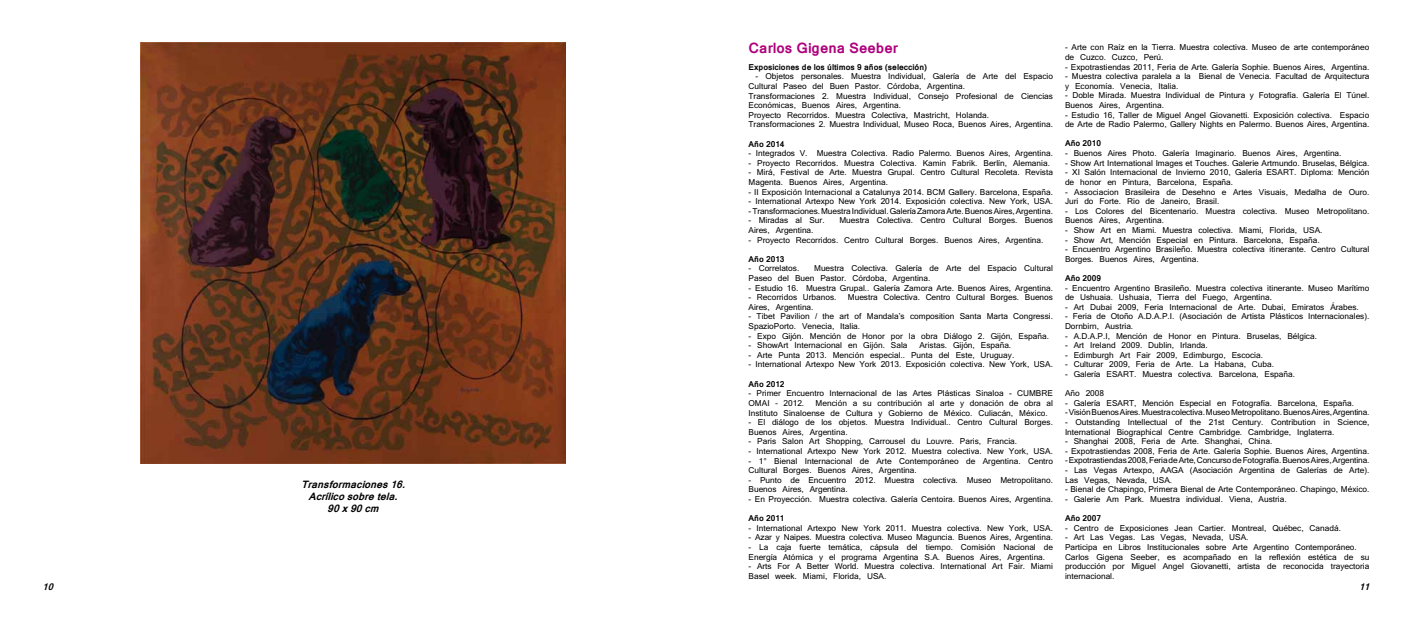
<style>
.page{position:relative;width:1412px;height:624px;background:#fff}
.page>*{position:absolute;margin:0;border:0;box-sizing:border-box;transform-origin:0 0}
.t1{font:700 14px "Kartika";color:#af007c}
.t2{font:italic 700 10px/12px "Kartika";color:#000;text-align:center}
.t3{font:italic 700 9px "Kartika";color:#000}
.t4{font:8px/9.6px "Kartika";color:#000}
.t5{font:700 8px "Kartika";color:#000}
</style>
<div class="page">
<img style="left:141px;top:43px;width:424px;height:420px">
<p class="t2" style="left:301px;top:479px;width:109px">Transformaciones16.<br>Acrílicosobretela.<br>90x90cm</p>
<h1 class="t1" style="left:748px;top:40px;width:151px">Carlos Gigena Seeber</h1>
<p class="t5" style="left:748px;top:62px;width:180px">Exposiciones de los últimos 9 años (selección)</p>
<p class="t4" style="left:748px;top:72px;width:306px;text-indent:7px">- Objetos personales. Muestra Individual, Galería de Arte del Espacio Cultural Paseo del Buen Pastor. Córdoba, Argentina.<br>Transformaciones 2. Muestra Individual, Consejo Profesional de Ciencias Económicas, Buenos Aires, Argentina.<br>Proyecto Recorridos. Muestra Colectiva, Mastricht, Holanda.<br>Transformaciones 2. Muestra Individual, Museo Roca, Buenos Aires, Argentina.</p>
<p class="t5" style="left:748px;top:139px;width:38px">Año 2014</p>
<p class="t4" style="left:748px;top:149px;width:306px">- Integrados V. Muestra Colectiva. Radio Palermo. Buenos Aires, Argentina.</p>
<p class="t4" style="left:748px;top:159px;width:303px">- Proyecto Recorridos. Muestra Colectiva. Kamin Fabrik. Berlín, Alemania.</p>
<p class="t4" style="left:748px;top:168px;width:306px">- Mirá, Festival de Arte. Muestra Grupal. Centro Cultural Recoleta. Revista<br>Magenta. Buenos Aires, Argentina.</p>
<p class="t4" style="left:748px;top:188px;width:306px">- II Exposición Internacional a Catalunya 2014. BCM Gallery. Barcelona, España.</p>
<p class="t4" style="left:748px;top:197px;width:306px">- International Artexpo New York 2014. Exposición colectiva. New York, USA.</p>
<p class="t4" style="left:748px;top:207px;width:306px">- Transformaciones. Muestra Individual. Galería Zamora Arte. Buenos Aires, Argentina.</p>
<p class="t4" style="left:748px;top:216px;width:78px">- Miradas al Sur.</p>
<p class="t4" style="left:839px;top:216px;width:215px">Muestra Colectiva. Centro Cultural Borges. Buenos</p>
<p class="t4" style="left:748px;top:226px;width:67px">Aires, Argentina.</p>
<p class="t4" style="left:748px;top:236px;width:296px">- Proyecto Recorridos. Centro Cultural Borges. Buenos Aires, Argentina.</p>
<p class="t5" style="left:748px;top:254px;width:38px">Año 2013</p>
<p class="t4" style="left:748px;top:264px;width:52px">- Correlatos.</p>
<p class="t4" style="left:748px;top:264px;width:306px;text-indent:66px">Muestra Colectiva. Galería de Arte del Espacio Cultural<br>Paseo del Buen Pastor. Córdoba, Argentina.</p>
<p class="t4" style="left:748px;top:284px;width:306px">- Estudio 16. Muestra Grupal.. Galería Zamora Arte. Buenos Aires, Argentina.</p>
<p class="t4" style="left:748px;top:293px;width:89px">- Recorridos Urbanos.</p>
<p class="t4" style="left:848px;top:293px;width:207px">Muestra Colectiva. Centro Cultural Borges. Buenos</p>
<p class="t4" style="left:748px;top:303px;width:67px">Aires, Argentina.</p>
<p class="t4" style="left:748px;top:312px;width:306px">- Tibet Pavilion / the art of Mandala’s composition Santa Marta Congressi.<br>SpazioPorto. Venecia, Italia.</p>
<p class="t4" style="left:748px;top:332px;width:302px">- Expo Gijón. Mención de Honor por la obra Diálogo 2. Gijón, España.</p>
<p class="t4" style="left:748px;top:341px;width:161px">- ShowArt Internacional en Gijón. Sala</p>
<p class="t4" style="left:919px;top:341px;width:93px">Aristas. Gijón, España.</p>
<p class="t4" style="left:748px;top:351px;width:267px">- Arte Punta 2013. Mención especial.. Punta del Este, Uruguay.</p>
<p class="t4" style="left:748px;top:360px;width:306px">- International Artexpo New York 2013. Exposición colectiva. New York, USA.</p>
<p class="t5" style="left:748px;top:379px;width:38px">Año 2012</p>
<p class="t4" style="left:748px;top:389px;width:306px">- Primer Encuentro Internacional de las Artes Plásticas Sinaloa - CUMBRE<br>OMAI – 2012.</p>
<p class="t4" style="left:748px;top:399px;width:306px;text-indent:67px">Mención a su contribución al arte y donación de obra al<br>Instituto Sinaloense de Cultura y Gobierno de México. Culiacán, México.</p>
<p class="t4" style="left:748px;top:418px;width:306px">- El diálogo de los objetos. Muestra Individual.. Centro Cultural Borges.<br>Buenos Aires, Argentina.</p>
<p class="t4" style="left:748px;top:437px;width:270px">- Paris Salon Art Shopping, Carrousel du Louvre. Paris, Francia.</p>
<p class="t4" style="left:748px;top:447px;width:306px">- International Artexpo New York 2012. Muestra colectiva. New York, USA.</p>
<p class="t4" style="left:748px;top:456px;width:306px">- 1° Bienal Internacional de Arte Contemporáneo de Argentina. Centro<br>Cultural Borges. Buenos Aires, Argentina.</p>
<p class="t4" style="left:748px;top:476px;width:306px">- Punto de Encuentro 2012. Muestra colectiva. Museo Metropolitano.<br>Buenos Aires, Argentina.</p>
<p class="t4" style="left:748px;top:495px;width:306px">- En Proyección. Muestra colectiva. Galería Centoira. Buenos Aires, Argentina.</p>
<p class="t5" style="left:748px;top:513px;width:38px">Año 2011</p>
<p class="t4" style="left:748px;top:524px;width:306px">- International Artexpo New York 2011. Muestra colectiva. New York, USA.</p>
<p class="t4" style="left:748px;top:533px;width:306px">- Azar y Naipes. Muestra colectiva. Museo Maguncia. Buenos Aires, Argentina.</p>
<p class="t4" style="left:748px;top:543px;width:306px">- La caja fuerte temática, cápsula del tiempo. Comisión Nacional de<br>Energía Atómica y el programa Argentina S.A. Buenos Aires, Argentina.</p>
<p class="t4" style="left:748px;top:562px;width:306px">- Arts For A Better World. Muestra colectiva. International Art Fair. Miami<br>Basel week. Miami, Florida, USA.</p>
<p class="t4" style="left:1065px;top:43px;width:306px">- Arte con Raíz en la Tierra. Muestra colectiva. Museo de arte contemporáneo de Cuzco. Cuzco, Perú.</p>
<p class="t4" style="left:1065px;top:63px;width:306px">- Expotrastiendas 2011, Feria de Arte. Galería Sophie. Buenos Aires, Argentina.</p>
<p class="t4" style="left:1065px;top:72px;width:306px">- Muestra colectiva paralela a la Bienal de Venecia. Facultad de Arquitectura y Economía. Venecia, Italia.</p>
<p class="t4" style="left:1065px;top:91px;width:306px">- Doble Mirada. Muestra Individual de Pintura y Fotografía. Galería El Túnel.<br>Buenos Aires, Argentina.</p>
<p class="t4" style="left:1065px;top:111px;width:306px">- Estudio 16, Taller de Miguel Angel Giovanetti. Exposición colectiva. Espacio de Arte de Radio Palermo, Gallery Nights en Palermo. Buenos Aires, Argentina.</p>
<p class="t5" style="left:1065px;top:139px;width:38px">Año 2010</p>
<p class="t4" style="left:1065px;top:149px;width:278px">- Buenos Aires Photo. Galería Imaginario. Buenos Aires, Argentina.</p>
<p class="t4" style="left:1065px;top:159px;width:306px">- Show Art International Images et Touches. Galerie Artmundo. Bruselas, Bélgica.</p>
<p class="t4" style="left:1065px;top:168px;width:306px">- XI Salón Internacional de Invierno 2010, Galería ESART. Diploma: Mención de honor en Pintura, Barcelona, España.</p>
<p class="t4" style="left:1065px;top:187px;width:306px">- Associacion Brasileira de Desehno e Artes Visuais, Medalha de Ouro.<br>Juri do Forte. Rio de Janeiro, Brasil.</p>
<p class="t4" style="left:1065px;top:207px;width:306px">- Los Colores del Bicentenario. Muestra colectiva. Museo Metropolitano.<br>Buenos Aires, Argentina.</p>
<p class="t4" style="left:1065px;top:226px;width:259px">- Show Art en Miami. Muestra colectiva. Miami, Florida, USA.</p>
<p class="t4" style="left:1065px;top:235px;width:256px">- Show Art, Mención Especial en Pintura. Barcelona, España.</p>
<p class="t4" style="left:1065px;top:245px;width:306px">- Encuentro Argentino Brasileño. Muestra colectiva itinerante. Centro Cultural<br>Borges. Buenos Aires, Argentina.</p>
<p class="t5" style="left:1065px;top:273px;width:38px">Año 2009</p>
<p class="t4" style="left:1065px;top:283px;width:306px">- Encuentro Argentino Brasileño. Muestra colectiva itinerante. Museo Marítimo de Ushuaia. Ushuaia, Tierra del Fuego, Argentina.</p>
<p class="t4" style="left:1065px;top:303px;width:295px">- Art Dubai 2009, Feria Internacional de Arte. Dubai, Emiratos Árabes.</p>
<p class="t4" style="left:1065px;top:312px;width:306px">- Feria de Otoño A.D.A.P.I. (Asociación de Artista Plásticos Internacionales).<br>Dornbirn, Austria.</p>
<p class="t4" style="left:1065px;top:331px;width:253px">- A.D.A.P.I, Mención de Honor en Pintura. Bruselas, Bélgica.</p>
<p class="t4" style="left:1065px;top:341px;width:144px">- Art Ireland 2009. Dublin, Irlanda.</p>
<p class="t4" style="left:1065px;top:351px;width:200px">- Edimburgh Art Fair 2009, Edimburgo, Escocia.</p>
<p class="t4" style="left:1065px;top:360px;width:211px">- Culturar 2009, Feria de Arte. La Habana, Cuba.</p>
<p class="t4" style="left:1065px;top:370px;width:231px">- Galería ESART. Muestra colectiva. Barcelona, España.</p>
<p class="t4" style="left:1065px;top:389px;width:41px">Año 2008</p>
<p class="t4" style="left:1065px;top:399px;width:290px">- Galería ESART, Mención Especial en Fotografía. Barcelona, España.</p>
<p class="t4" style="left:1065px;top:408px;width:306px">- Visión Buenos Aires. Muestra colectiva. Museo Metropolitano. Buenos Aires, Argentina.</p>
<p class="t4" style="left:1065px;top:418px;width:306px">- Outstanding Intellectual of the 21st Century. Contribution in Science,<br>International Biographical Centre Cambridge. Cambridge, Inglaterra.</p>
<p class="t4" style="left:1065px;top:437px;width:209px">- Shanghai 2008, Feria de Arte. Shanghai, China.</p>
<p class="t4" style="left:1065px;top:447px;width:306px">- Expotrastiendas 2008, Feria de Arte. Galería Sophie. Buenos Aires, Argentina.</p>
<p class="t4" style="left:1065px;top:456px;width:306px">- Expotrastiendas 2008, Feria de Arte, Concurso de Fotografía. Buenos Aires, Argentina.</p>
<p class="t4" style="left:1065px;top:466px;width:306px">- Las Vegas Artexpo, AAGA (Asociación Argentina de Galerías de Arte).<br>Las Vegas, Nevada, USA.</p>
<p class="t4" style="left:1065px;top:485px;width:306px">- Bienal de Chapingo, Primera Bienal de Arte Contemporáneo. Chapingo, México.</p>
<p class="t4" style="left:1065px;top:495px;width:223px">- Galerie Am Park. Muestra individual. Viena, Austria.</p>
<p class="t5" style="left:1065px;top:513px;width:38px">Año 2007</p>
<p class="t4" style="left:1065px;top:523px;width:277px">- Centro de Exposiciones Jean Cartier. Montreal, Québec, Canadá.</p>
<p class="t4" style="left:1065px;top:533px;width:306px">- Art Las Vegas. Las Vegas, Nevada, USA.<br>Participa en Libros Institucionales sobre Arte Argentino Contemporáneo.<br>Carlos Gigena Seeber, es acompañado en la reflexión estética de su producción por Miguel Angel Giovanetti, artista de reconocida trayectoria internacional.</p>
<p class="t3" style="left:43px;top:581px;width:15px">10</p>
<p class="t3" style="left:1359px;top:581px;width:15px">11</p>
</div>
